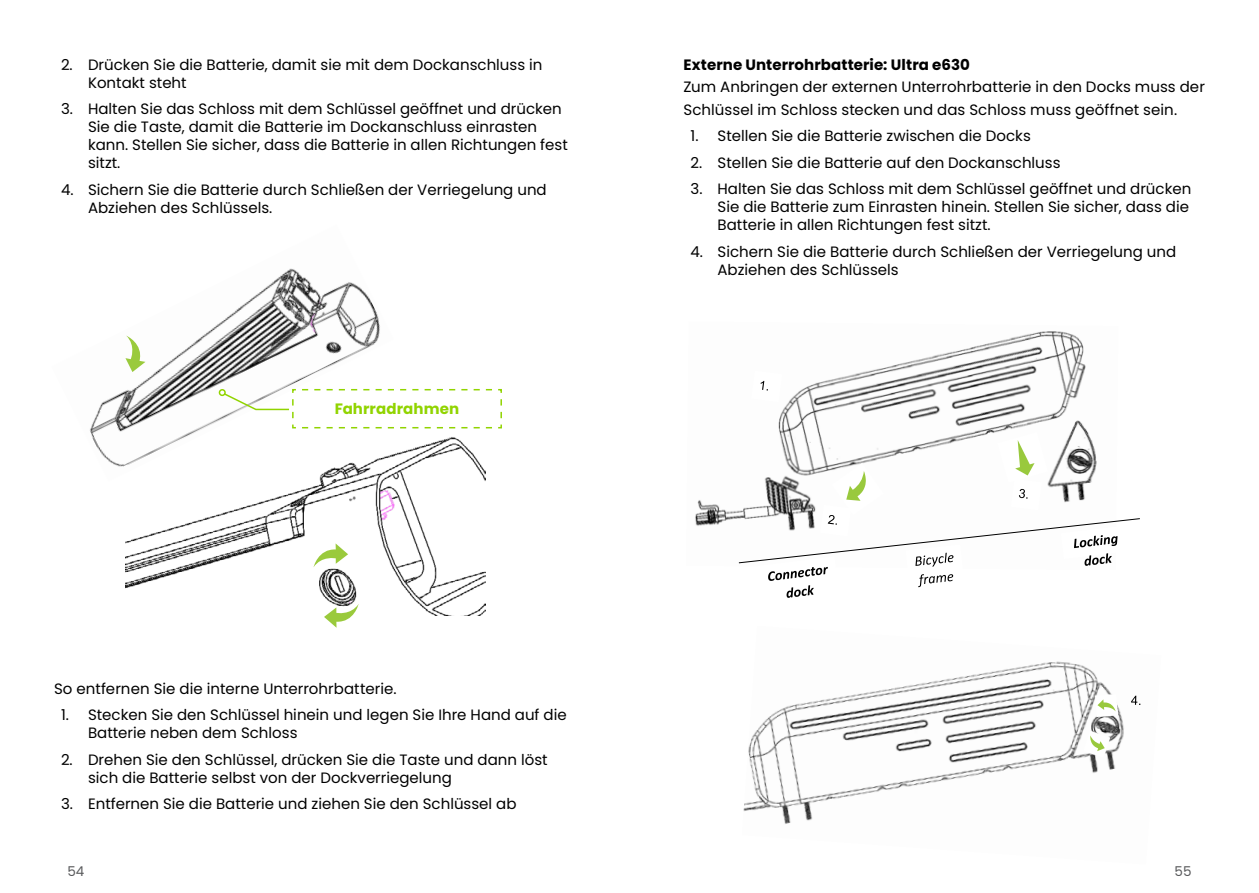
<style>
.page{position:relative;width:1259px;height:893px;background:#fff}
.page>*{position:absolute;margin:0;border:0;box-sizing:border-box;transform-origin:0 0}
.t1{font:15px/18px "Poppins";color:#000}
.t2{font:700 15px "Poppins";letter-spacing:.005em;color:#000}
.t3{font:700 15px "Poppins";letter-spacing:.005em;color:#91d400}
.t4{font:13.5px "Poppins";color:#58595b}
</style>
<div class="page">
<img style="left:125px;top:437px;width:360px;height:179px">
<svg style="left:313px;top:543px;width:35px;height:24px"></svg>
<svg style="left:324px;top:604px;width:34px;height:24px"></svg>
<img style="left:90px;top:268px;width:304px;height:213px">
<svg style="left:125px;top:336px;width:20px;height:36px"></svg>
<svg style="left:222px;top:388px;width:280px;height:41px"></svg>
<div style="left:219px;top:389px;width:7px;height:7px;border:2px solid #91d400;border-radius:50%"></div>
<img style="left:695px;top:331px;width:393px;height:195px">
<img style="left:751px;top:370px;width:31px;height:32px">
<svg style="left:760px;top:381px;width:8px;height:10px"></svg>
<svg style="left:738px;top:432px;width:402px;height:166px"></svg>
<img style="left:743px;top:661px;width:381px;height:163px">
<svg style="left:1095px;top:694px;width:23px;height:23px"></svg>
<svg style="left:1083px;top:731px;width:27px;height:27px"></svg>
<svg style="left:1131px;top:696px;width:9px;height:9px"></svg>
<p class="t1" style="left:88px;top:56px;width:456px;text-indent:-27px">2. Drücken Sie die Batterie, damit sie mit dem Dockanschluss in<br>Kontakt steht</p>
<p class="t1" style="left:88px;top:100px;width:481px;text-indent:-27px">3. Halten Sie das Schloss mit dem Schlüssel geöffnet und drücken Sie die Taste, damit die Batterie im Dockanschluss einrasten kann. Stellen Sie sicher, dass die Batterie in allen Richtungen fest sitzt.</p>
<p class="t1" style="left:88px;top:181px;width:460px;text-indent:-27px">4. Sichern Sie die Batterie durch Schließen der Verriegelung und<br>Abziehen des Schlüssels.</p>
<p class="t3" style="left:335px;top:400px;width:126px">Fahrradrahmen</p>
<p class="t1" style="left:54px;top:680px;width:344px">So entfernen Sie die interne Unterrohrbatterie.</p>
<p class="t1" style="left:88px;top:706px;width:480px;text-indent:-27px">1. Stecken Sie den Schlüssel hinein und legen Sie Ihre Hand auf die<br>Batterie neben dem Schloss</p>
<p class="t1" style="left:88px;top:751px;width:461px;text-indent:-27px">2. Drehen Sie den Schlüssel, drücken Sie die Taste und dann löst sich die Batterie selbst von der Dockverriegelung</p>
<p class="t1" style="left:61px;top:795px;width:457px">3. Entfernen Sie die Batterie und ziehen Sie den Schlüssel ab</p>
<p class="t2" style="left:683px;top:56px;width:288px">Externe Unterrohrbatterie: Ultra e630</p>
<p class="t1" style="left:683px;top:76px;width:523px;line-height:22.5px">Zum Anbringen der externen Unterrohrbatterie in den Docks muss der<br>Schlüssel im Schloss stecken und das Schloss muss geöffnet sein.</p>
<p class="t1" style="left:690px;top:127px;width:342px">1. Stellen Sie die Batterie zwischen die Docks</p>
<p class="t1" style="left:690px;top:154px;width:371px">2. Stellen Sie die Batterie auf den Dockanschluss</p>
<p class="t1" style="left:717px;top:180px;width:475px;text-indent:-27px">3. Halten Sie das Schloss mit dem Schlüssel geöffnet und drücken<br>Sie die Batterie zum Einrasten hinein. Stellen Sie sicher, dass die<br>Batterie in allen Richtungen fest sitzt.</p>
<p class="t1" style="left:717px;top:243px;width:460px;text-indent:-27px">4. Sichern Sie die Batterie durch Schließen der Verriegelung und<br>Abziehen des Schlüssels</p>
<p class="t4" style="left:67px;top:863px;width:19px">54</p>
<p class="t4" style="left:1174px;top:863px;width:18px">55</p>
</div>
